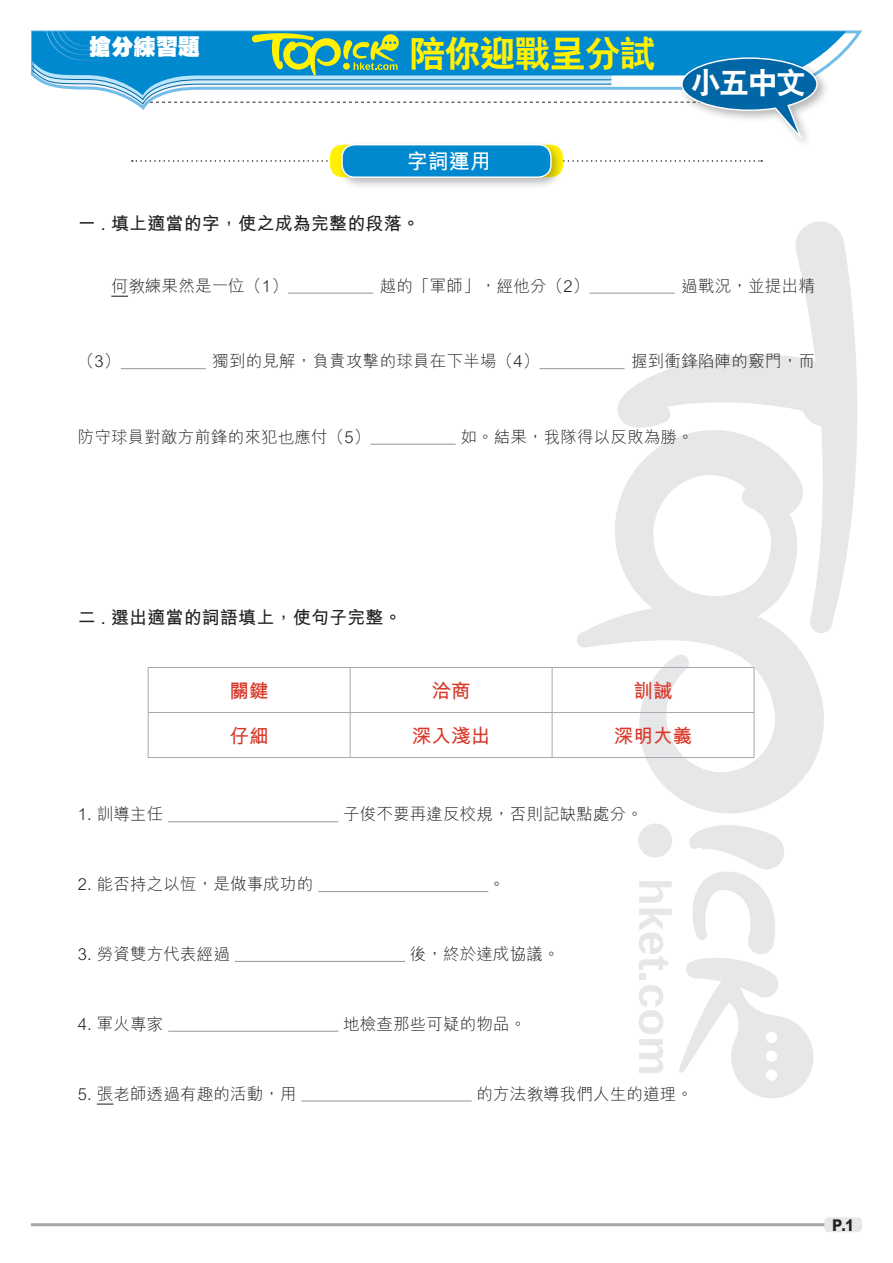
<style>
.page{position:relative;width:893px;height:1263px;background:#fff}
.page>*{position:absolute;margin:0;border:0;box-sizing:border-box;transform-origin:0 0}
.小題eq{font:36px "C Hei 2 Xbold HKSCS";letter-spacing:-.025em;color:#fff101}
.內文{font:30px "C Hei 2 Xbold HKSCS";color:#fff}
.小題{font:22.2px "C Hei Ultra Bold HKSCS";color:#fff}
.增值題et{font:21px "M Hei Bold HKSCS";color:#fff}
.Ex_Text01{font:19.5px "M Hei Bold HKSCS";letter-spacing:.01em;color:#d93829}
.Ex_Questions{font:18px "M Hei Bold HKSCS";letter-spacing:.01em;color:#231f20}
.Ex_Text01-2{font:16.5px "M Hei Light HKSCS";letter-spacing:.01em;color:#231f20}
.t1{font:16.2px "M Hei Xbold HKSCS";color:#231f20;scale:.9 1}
</style>
<div class="page">
<svg style="left:639px;top:881px;width:33px;height:22px"></svg>
<svg style="left:639px;top:909px;width:33px;height:61px"></svg>
<div style="left:639px;top:974px;width:7px;height:6px;background:#e6e7e9"></div>
<svg style="left:639px;top:985px;width:24px;height:88px"></svg>
<div style="left:638px;top:823px;width:34px;height:34px;background:#e6e7e9;border-radius:50%"></div>
<svg style="left:679px;top:825px;width:135px;height:273px"></svg>
<svg style="left:617px;top:221px;width:240px;height:411px"></svg>
<svg style="left:577px;top:430px;width:248px;height:383px"></svg>
<hr style="left:31px;top:1223px;width:831px;height:3px;background:#a8a9ad">
<div style="left:824px;top:1217px;width:38px;height:15px;background:#e6e7e9;border-radius:4px"></div>
<svg style="left:818px;top:31px;width:28px;height:36px"></svg>
<div style="left:678px;top:53px;width:151px;height:97px;background:#231f20;opacity:.32"></div>
<svg style="left:31px;top:30px;width:787px;height:115px"></svg>
<svg style="left:132px;top:160px;width:630px;height:2px"></svg>
<div style="left:330px;top:145px;width:233px;height:32px;background:#fff101;border-radius:13px"></div>
<div style="left:337px;top:140px;width:227px;height:50px;background:#231f20;opacity:.32"></div>
<div style="left:342px;top:145px;width:209px;height:32px;background:#0089cf;border-radius:13px"></div>
<div style="left:341px;top:144px;width:211px;height:34px;border:1px solid #fff;border-radius:13px"></div>
<svg style="left:111px;top:296px;width:17px;height:1px"></svg>
<hr style="left:288px;top:293px;width:85px;height:1px;background:#939598">
<hr style="left:590px;top:293px;width:85px;height:1px;background:#939598">
<hr style="left:121px;top:368px;width:85px;height:1px;background:#939598">
<hr style="left:540px;top:368px;width:85px;height:1px;background:#939598">
<hr style="left:371px;top:444px;width:85px;height:1px;background:#939598">
<svg style="left:97px;top:1103px;width:16px;height:1px"></svg>
<hr style="left:168px;top:821px;width:170px;height:1px;background:#939598">
<hr style="left:318px;top:891px;width:170px;height:1px;background:#939598">
<hr style="left:235px;top:961px;width:170px;height:1px;background:#939598">
<hr style="left:168px;top:1031px;width:170px;height:1px;background:#939598">
<hr style="left:302px;top:1101px;width:170px;height:1px;background:#939598">
<hr style="left:148px;top:667px;width:202px;height:1px;background:#a8a9ad">
<hr style="left:148px;top:668px;width:1px;height:44px;background:#a8a9ad">
<hr style="left:350px;top:667px;width:202px;height:1px;background:#a8a9ad">
<hr style="left:350px;top:668px;width:1px;height:44px;background:#a8a9ad">
<hr style="left:552px;top:667px;width:202px;height:1px;background:#a8a9ad">
<hr style="left:552px;top:668px;width:1px;height:44px;background:#a8a9ad">
<hr style="left:754px;top:668px;width:1px;height:44px;background:#a8a9ad">
<hr style="left:148px;top:712px;width:202px;height:1px;background:#a8a9ad">
<hr style="left:148px;top:713px;width:1px;height:44px;background:#a8a9ad">
<hr style="left:350px;top:712px;width:202px;height:1px;background:#a8a9ad">
<hr style="left:350px;top:713px;width:1px;height:44px;background:#a8a9ad">
<hr style="left:552px;top:712px;width:202px;height:1px;background:#a8a9ad">
<hr style="left:552px;top:713px;width:1px;height:44px;background:#a8a9ad">
<hr style="left:754px;top:713px;width:1px;height:44px;background:#a8a9ad">
<hr style="left:148px;top:757px;width:202px;height:1px;background:#a8a9ad">
<hr style="left:350px;top:757px;width:202px;height:1px;background:#a8a9ad">
<hr style="left:552px;top:757px;width:202px;height:1px;background:#a8a9ad">
<p class="小題" style="left:89px;top:32px;width:113px">搶分練習題</p>
<p class="小題eq" style="left:409px;top:30px;width:248px">陪你迎戰呈分試</p>
<p class="增值題et" style="left:407px;top:146px;width:85px">字詞運用</p>
<p class="Ex_Questions" style="left:78px;top:210px;width:343px">一 . 填上適當的字，使之成為完整的段落。</p>
<p class="內文" style="left:691px;top:63px;width:117px">小五中文</p>
<p class="Ex_Text01-2" style="left:111px;top:274px;width:178px">何教練果然是一位（1）</p>
<p class="Ex_Text01-2" style="left:380px;top:274px;width:211px">越的「軍師」，經他分（2）</p>
<p class="Ex_Text01-2" style="left:681px;top:274px;width:135px">過戰況，並提出精</p>
<p class="Ex_Text01-2" style="left:78px;top:350px;width:44px">（3）</p>
<p class="Ex_Text01-2" style="left:212px;top:350px;width:329px">獨到的見解，負責攻擊的球員在下半場（4）</p>
<p class="Ex_Text01-2" style="left:631px;top:350px;width:185px">握到衝鋒陷陣的竅門，而</p>
<p class="Ex_Text01-2" style="left:78px;top:425px;width:294px">防守球員對敵方前鋒的來犯也應付（5）</p>
<p class="Ex_Text01-2" style="left:461px;top:425px;width:235px">如。結果，我隊得以反敗為勝。</p>
<p class="Ex_Questions" style="left:78px;top:604px;width:325px">二 . 選出適當的詞語填上，使句子完整。</p>
<p class="Ex_Text01" style="left:230px;top:676px;width:41px">關鍵</p>
<p class="Ex_Text01" style="left:431px;top:676px;width:41px">洽商</p>
<p class="Ex_Text01" style="left:633px;top:676px;width:41px">訓誡</p>
<p class="Ex_Text01" style="left:230px;top:721px;width:41px">仔細</p>
<p class="Ex_Text01" style="left:412px;top:721px;width:80px">深入淺出</p>
<p class="Ex_Text01" style="left:614px;top:721px;width:80px">深明大義</p>
<p class="Ex_Text01-2" style="left:78px;top:803px;width:87px">1. 訓導主任</p>
<p class="Ex_Text01-2" style="left:343px;top:803px;width:301px">子俊不要再違反校規，否則記缺點處分。</p>
<p class="Ex_Text01-2" style="left:78px;top:872px;width:237px">2. 能否持之以恆，是做事成功的</p>
<p class="Ex_Text01-2" style="left:488px;top:872px;width:18px">。</p>
<p class="Ex_Text01-2" style="left:78px;top:942px;width:153px">3. 勞資雙方代表經過</p>
<p class="Ex_Text01-2" style="left:410px;top:942px;width:151px">後，終於達成協議。</p>
<p class="Ex_Text01-2" style="left:78px;top:1012px;width:87px">4. 軍火專家</p>
<p class="Ex_Text01-2" style="left:343px;top:1012px;width:185px">地檢查那些可疑的物品。</p>
<p class="Ex_Text01-2" style="left:78px;top:1082px;width:220px">5. 張老師透過有趣的活動，用</p>
<p class="Ex_Text01-2" style="left:477px;top:1082px;width:218px">的方法教導我們人生的道理。</p>
<p class="t1" style="left:832px;top:1214px;width:26px">P.1</p>
</div>
